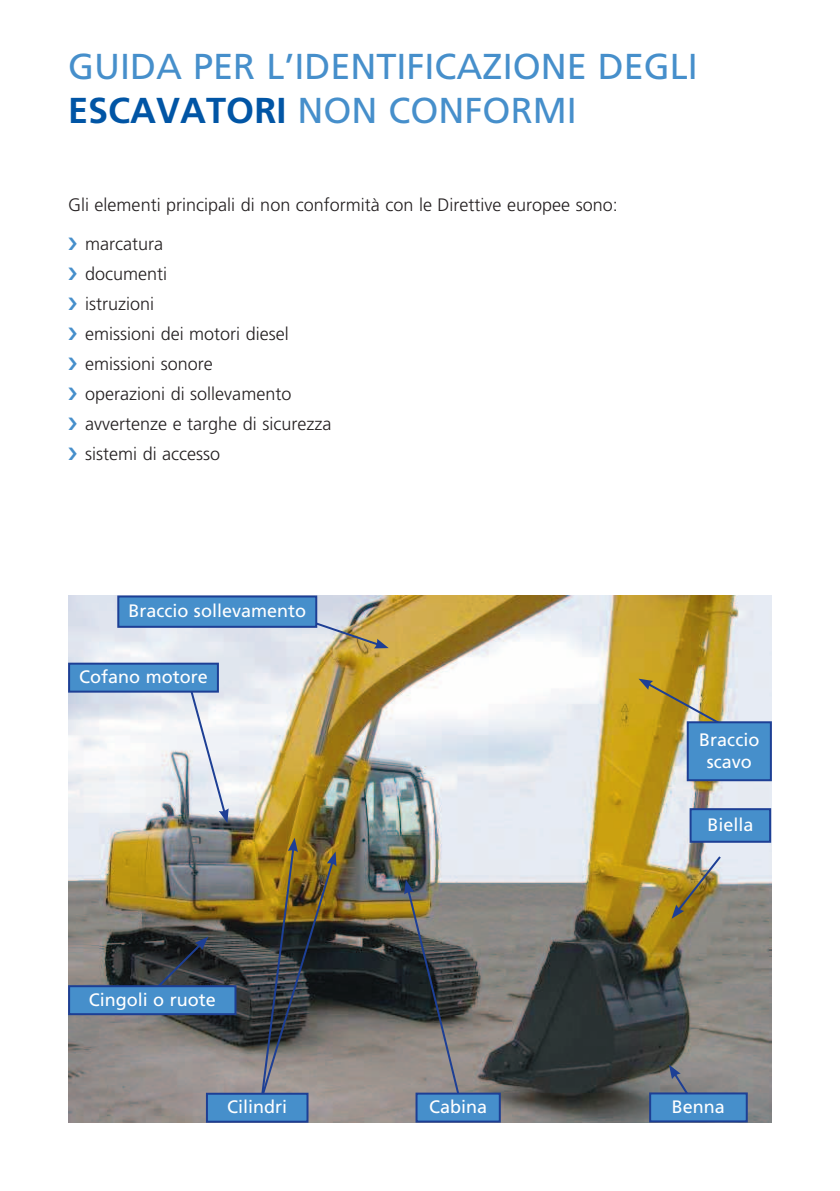
<style>
.page{position:relative;width:840px;height:1191px;background:#fff}
.page>*{position:absolute;margin:0;border:0;box-sizing:border-box;transform-origin:0 0}
.t1{font:36px/44px "Frutiger LT Std";color:#468fcb}
.t2{font:300 18px/30px "Frutiger LT Std";color:#231f20}
.t3{font:18px/22px "Frutiger LT Std";color:#fff;text-align:center}
.s1{font-weight:700;color:#0155a5}
</style>
<div class="page">
<img style="left:68px;top:595px;width:702px;height:528px">
<svg style="left:153px;top:936px;width:55px;height:49px;background:#2b2f35"></svg>
<img style="left:259px;top:837px;width:77px;height:263px">
<svg style="left:404px;top:879px;width:57px;height:221px;background:#666562"></svg>
<svg style="left:668px;top:1064px;width:24px;height:28px"></svg>
<img style="left:671px;top:854px;width:51px;height:64px">
<svg style="left:638px;top:678px;width:85px;height:49px;background:#b89b37"></svg>
<svg style="left:188px;top:684px;width:40px;height:139px"></svg>
<img style="left:280px;top:609px;width:108px;height:39px">
<div style="left:69px;top:663px;width:149px;height:28px;background:#468fcb"></div>
<div style="left:68px;top:662px;width:151px;height:30px;border:2px solid #1d3f95"></div>
<div style="left:69px;top:986px;width:166px;height:28px;background:#468fcb"></div>
<div style="left:68px;top:985px;width:168px;height:30px;border:2px solid #1d3f95"></div>
<div style="left:207px;top:1093px;width:100px;height:28px;background:#468fcb"></div>
<div style="left:206px;top:1092px;width:102px;height:30px;border:2px solid #1d3f95"></div>
<div style="left:649px;top:1093px;width:97px;height:28px;background:#468fcb"></div>
<div style="left:648px;top:1092px;width:99px;height:30px;border:2px solid #1d3f95"></div>
<div style="left:690px;top:809px;width:79px;height:32px;background:#468fcb"></div>
<div style="left:689px;top:808px;width:81px;height:34px;border:2px solid #1d3f95"></div>
<div style="left:416px;top:1093px;width:83px;height:28px;background:#468fcb"></div>
<div style="left:415px;top:1092px;width:85px;height:30px;border:2px solid #1d3f95"></div>
<div style="left:687px;top:722px;width:83px;height:58px;background:#468fcb"></div>
<div style="left:686px;top:721px;width:85px;height:60px;border:2px solid #1d3f95"></div>
<div style="left:118px;top:596px;width:198px;height:31px;background:#468fcb"></div>
<div style="left:117px;top:595px;width:200px;height:33px;border:2px solid #1d3f95"></div>
<h1 class="t1" style="left:68px;top:44px;width:593px">Gui da per l’i denti ficazione degli<br><span class="s1">ESCAVATORI</span> non conformi</h1>
<p class="t2" style="left:85px;top:185px;width:534px;line-height:39px;text-indent:-17px">Gli elementi principali di non conformità con le Direttive europee sono: marcatura</p>
<p class="t2" style="left:85px;top:259px;width:247px">documenti<br>istruzioni<br>emissioni dei motori diesel emissioni sonore<br>operazioni di sollevamento avvertenze e targhe di sicurezza sistemi di accesso</p>
<p class="t3" style="left:128px;top:600px;width:179px">Braccio sollevamento</p>
<p class="t3" style="left:79px;top:666px;width:130px">Cofano motore</p>
<p class="t3" style="left:699px;top:728px;width:61px">Braccio scavo</p>
<p class="t3" style="left:707px;top:813px;width:48px">Biella</p>
<p class="t3" style="left:89px;top:988px;width:129px">Cingoli o ruote</p>
<p class="t3" style="left:429px;top:1095px;width:60px">Cabina</p>
<p class="t3" style="left:227px;top:1095px;width:62px">Cilindri</p>
<p class="t3" style="left:671px;top:1095px;width:55px">Benna</p>
</div>
